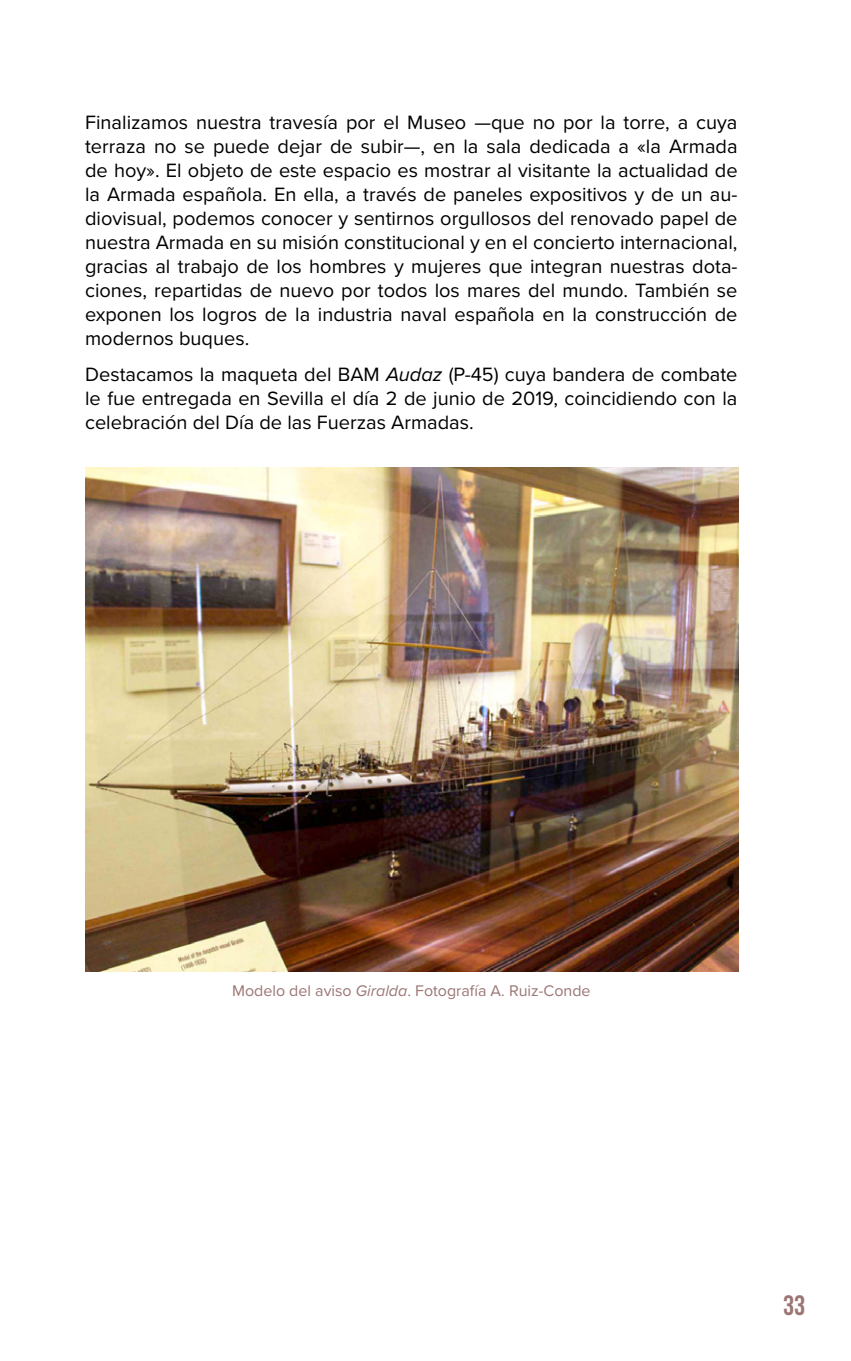
<style>
.page{position:relative;width:851px;height:1361px;background:#fff}
.page>*{position:absolute;margin:0;border:0;box-sizing:border-box;transform-origin:0 0}
.t1{font:700 28px "Bebas Neue";color:#9b7674}
.Texto_Normal{font:20px/24px "Proxima Nova";color:#000;text-align:justify}
.Pie_centro{font:16px "Proxima Nova";color:#9b7674}
.s1{font-style:italic}
</style>
<div class="page">
<img style="left:85px;top:468px;width:653px;height:504px">
<p class="Texto_Normal" style="left:85px;top:110px;width:654px">Finalizamos nuestra travesía por el Museo —que no por la torre, a cuya terraza no se puede dejar de subir—, en la sala dedicada a «la Armada de hoy». El objeto de este espacio es mostrar al visitante la actualidad de la Armada española. En ella, a través de paneles expositivos y de un au&shy;diovisual, podemos conocer y sentirnos orgullosos del renovado papel de nuestra Armada en su misión constitucional y en el concierto internacional, gracias al trabajo de los hombres y mujeres que integran nuestras dota&shy;ciones, repartidas de nuevo por todos los mares del mundo. También se exponen los logros de la industria naval española en la construcción de modernos buques.</p>
<p class="Texto_Normal" style="left:85px;top:361px;width:653px">Destacamos la maqueta del BAM <span class="s1">Audaz</span> (P-45) cuya bandera de combate le fue entregada en Sevilla el día 2 de junio de 2019, coincidiendo con la celebración del Día de las Fuerzas Armadas.</p>
<p class="Pie_centro" style="left:232px;top:978px;width:360px">Modelo del aviso <span class="s1">Giralda</span>. Fotografía A. Ruiz-Conde</p>
<h1 class="t1" style="left:783px;top:1289px;width:24px">33</h1>
</div>
